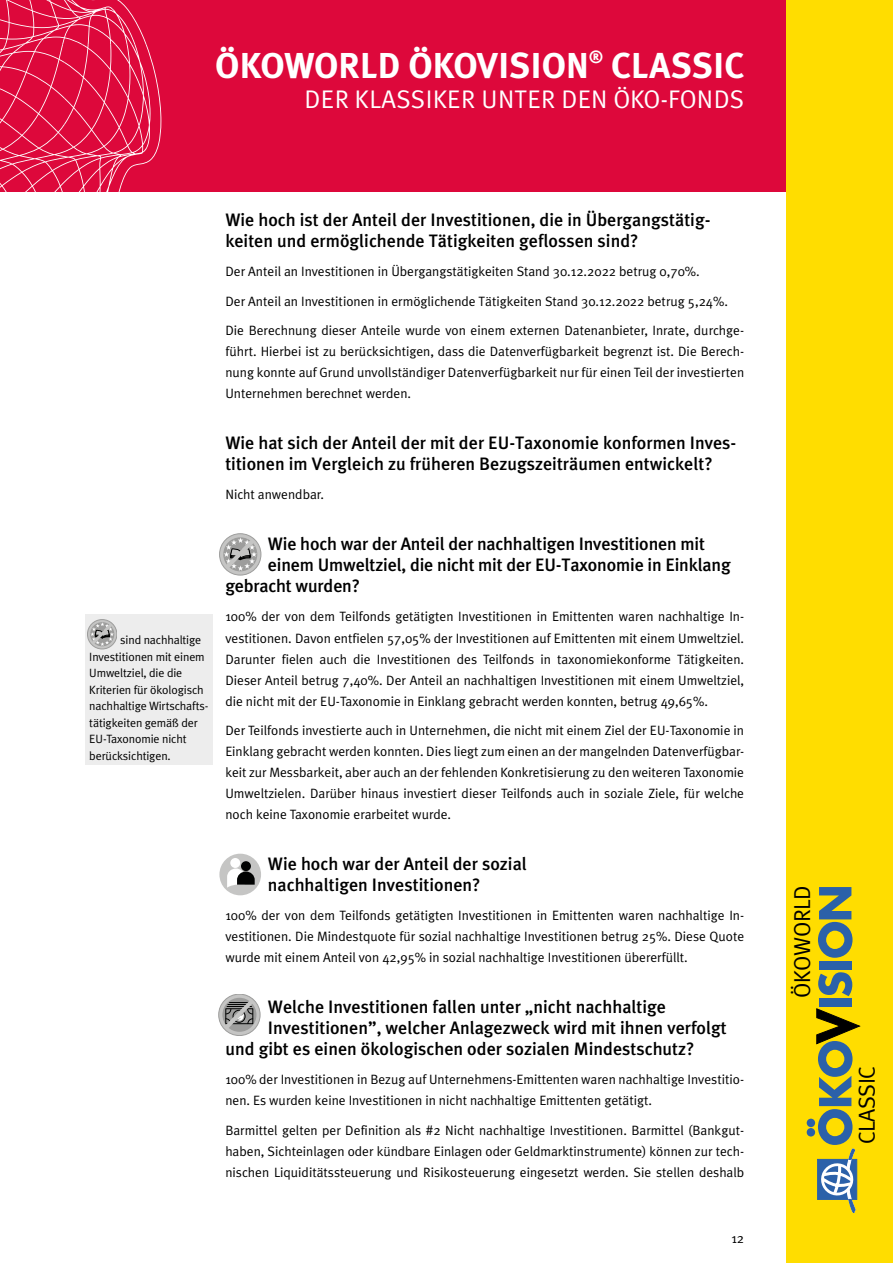
<style>
.page{position:relative;width:893px;height:1263px;background:#fff}
.page>*{position:absolute;margin:0;border:0;box-sizing:border-box;transform-origin:0 0}
.t1{font:700 36px "Meta Plus";color:#fff}
.t2{font:25.5px "Meta Plus Normal";letter-spacing:.01em;color:#fff}
.t3{font:23.1px "Meta Plus Normal";letter-spacing:-.02em;color:#000}
.t4{font:500 18px/21px "Meta Plus";color:#000}
.t5{font:13.5px/21px "Meta Plus Normal";color:#000;text-align:justify}
.t6{font:12px/16.5px "Meta Plus Normal";letter-spacing:-.01em;color:#000}
.t7{font:12px "Meta Plus";letter-spacing:-.01em;color:#000}
.s1{font-family:"Meta Plus"}
.s2{font-family:"Meta Plus Normal"}
</style>
<div class="page">
<div style="left:0;top:0;width:893px;height:191px;background:#dd083b"></div>
<svg style="left:0;top:0;width:161px;height:191px"></svg>
<div style="left:787px;top:0;width:106px;height:1263px;background:#fd0"></div>
<div style="left:807px;top:1128px;width:8px;height:8px;background:#2b61a9;border-radius:50%"></div>
<div style="left:807px;top:1119px;width:8px;height:8px;background:#2b61a9;border-radius:50%"></div>
<div style="left:819px;top:999px;width:32px;height:8px;background:#2b61a9"></div>
<svg style="left:818px;top:972px;width:34px;height:24px"></svg>
<div style="left:819px;top:961px;width:32px;height:8px;background:#2b61a9"></div>
<svg style="left:818px;top:887px;width:34px;height:71px"></svg>
<svg style="left:816px;top:1008px;width:44px;height:205px"></svg>
<svg style="left:220px;top:534px;width:41px;height:41px"></svg>
<div style="left:219px;top:534px;width:42px;height:41px;border:1px solid #9d9d9c;border-radius:50%"></div>
<svg style="left:224px;top:537px;width:33px;height:34px"></svg>
<div style="left:85px;top:614px;width:128px;height:151px;background:#ededed"></div>
<div style="left:219px;top:854px;width:42px;height:41px;background:#c5c5c4;border-radius:50%"></div>
<div style="left:230px;top:858px;width:10px;height:10px;background:#fff;border-radius:50%"></div>
<div style="left:241px;top:861px;width:10px;height:10px;background:#010202;border-radius:50%"></div>
<svg style="left:227px;top:868px;width:28px;height:20px"></svg>
<div style="left:219px;top:994px;width:41px;height:41px;background:#c5c5c4;border-radius:50%"></div>
<div style="left:219px;top:994px;width:41px;height:42px;border:1px solid #9d9d9c;border-radius:50%"></div>
<div style="left:222px;top:998px;width:34px;height:34px;background:#9d9d9c;border-radius:50%"></div>
<svg style="left:224px;top:999px;width:30px;height:30px"></svg>
<svg style="left:87px;top:620px;width:30px;height:29px"></svg>
<div style="left:87px;top:619px;width:30px;height:30px;border:1px solid #9d9d9c;border-radius:50%"></div>
<svg style="left:90px;top:622px;width:24px;height:24px"></svg>
<h1 class="t1" style="left:215px;top:44px;width:530px">ÖKOWORLD ÖKOVISION<sup>®</sup> CLASSIC</h1>
<h2 class="t2" style="left:305px;top:84px;width:441px">DER KLASSIKER UNTER DEN ÖKO-FONDS</h2>
<p class="t6" style="left:89px;top:631px;width:121px;text-indent:31px">sind nachhaltige<br>Investitionen mit einem<br>Umweltziel, die <span class="s1">die<br>Kriterien</span> für ökologisch nachhaltige Wirtschafts&shy;tätigkeiten gemäß der<br>EU-Taxonomie <span class="s1">nicht</span></p>
<p class="t7" style="left:89px;top:748px;width:83px">berücksichtigen<span class="s2">.</span></p>
<h3 class="t4" style="left:225px;top:209px;width:487px">Wie hoch ist der Anteil der Investitionen, die in Übergangstätig&shy;keiten und ermöglichende Tätigkeiten geflossen sind?</h3>
<p class="t5" style="left:225px;top:257px;width:520px;line-height:29.5px;text-align:left">Der Anteil an Investitionen in Übergangstätigkeiten Stand 30.12.2022 betrug 0,70%.<br>Der Anteil an Investitionen in ermöglichende Tätigkeiten Stand 30.12.2022 betrug 5,24%.<br>Die Berechnung dieser Anteile wurde von einem externen Datenanbieter, Inrate, durchge-</p>
<p class="t5" style="left:225px;top:341px;width:520px">führt. Hierbei ist zu berücksichtigen, dass die Datenverfügbarkeit begrenzt ist. Die Berech&shy;nung konnte auf Grund unvollständiger Datenverfügbarkeit nur für einen Teil der investierten Unternehmen berechnet werden.</p>
<h3 class="t4" style="left:225px;top:432px;width:513px">Wie hat sich der Anteil der mit der EU-Taxonomie konformen Inves&shy;titionen im Vergleich zu früheren Bezugszeiträumen entwickelt?</h3>
<p class="t5" style="left:225px;top:484px;width:100px">Nicht anwendbar.</p>
<h3 class="t4" style="left:268px;top:533px;width:439px">Wie hoch war der Anteil der nachhaltigen Investitionen mit</h3>
<h3 class="t4" style="left:268px;top:554px;width:464px">einem Umweltziel, die nicht mit der EU-Taxonomie in Einklang</h3>
<h3 class="t4" style="left:225px;top:575px;width:136px">gebracht wurden?</h3>
<p class="t5" style="left:225px;top:606px;width:520px">100% der von dem Teilfonds getätigten Investitionen in Emittenten waren nachhaltige In&shy;vestitionen. Davon entfielen 57,05% der Investitionen auf Emittenten mit einem Umweltziel.<br>Darunter fielen auch die Investitionen des Teilfonds in taxonomiekonforme Tätigkeiten.<br>Dieser Anteil betrug 7,40%. Der Anteil an nachhaltigen Investitionen mit einem Umweltziel, die nicht mit der EU-Taxonomie in Einklang gebracht werden konnten, betrug 49,65%.</p>
<p class="t5" style="left:225px;top:720px;width:520px">Der Teilfonds investierte auch in Unternehmen, die nicht mit einem Ziel der EU-Taxonomie in Einklang gebracht werden konnten. Dies liegt zum einen an der mangelnden Datenverfügbar&shy;keit zur Messbarkeit, aber auch an der fehlenden Konkretisierung zu den weiteren Taxonomie Umweltzielen. Darüber hinaus investiert dieser Teilfonds auch in soziale Ziele, für welche noch keine Taxonomie erarbeitet wurde.</p>
<h3 class="t4" style="left:268px;top:853px;width:261px">Wie hoch war der Anteil der sozial nachhaltigen Investitionen?</h3>
<p class="t5" style="left:225px;top:905px;width:520px">100% der von dem Teilfonds getätigten Investitionen in Emittenten waren nachhaltige In&shy;vestitionen. Die Mindestquote für sozial nachhaltige Investitionen betrug 25%. Diese Quote wurde mit einem Anteil von 42,95% in sozial nachhaltige Investitionen übererfüllt.</p>
<h3 class="t4" style="left:268px;top:996px;width:400px">Welche Investitionen fallen unter „nicht nachhaltige</h3>
<h3 class="t4" style="left:268px;top:1017px;width:460px">Investitionen”, welcher Anlagezweck wird mit ihnen verfolgt</h3>
<h3 class="t4" style="left:225px;top:1038px;width:471px">und gibt es einen ökologischen oder sozialen Mindestschutz?</h3>
<p class="t5" style="left:225px;top:1069px;width:520px">100% der Investitionen in Bezug auf Unternehmens-Emittenten waren nachhaltige Investitio&shy;nen. Es wurden keine Investitionen in nicht nachhaltige Emittenten getätigt.</p>
<p class="t5" style="left:225px;top:1119px;width:520px">Barmittel gelten per Definition als #2 Nicht nachhaltige Investitionen. Barmittel (Bankgut&shy;haben, Sichteinlagen oder kündbare Einlagen oder Geldmarktinstrumente) können zur tech&shy;nischen Liquiditätssteuerung und Risikosteuerung eingesetzt werden. Sie stellen deshalb</p>
<p class="t5" style="left:731px;top:1228px;width:14px">12</p>
<h3 class="t3" style="left:789px;top:998px;width:114px;rotate:-90deg">ÖKOWORLD</h3>
<h3 class="t3" style="left:853px;top:1144px;width:80px;rotate:-90deg">CLASSIC</h3>
</div>
